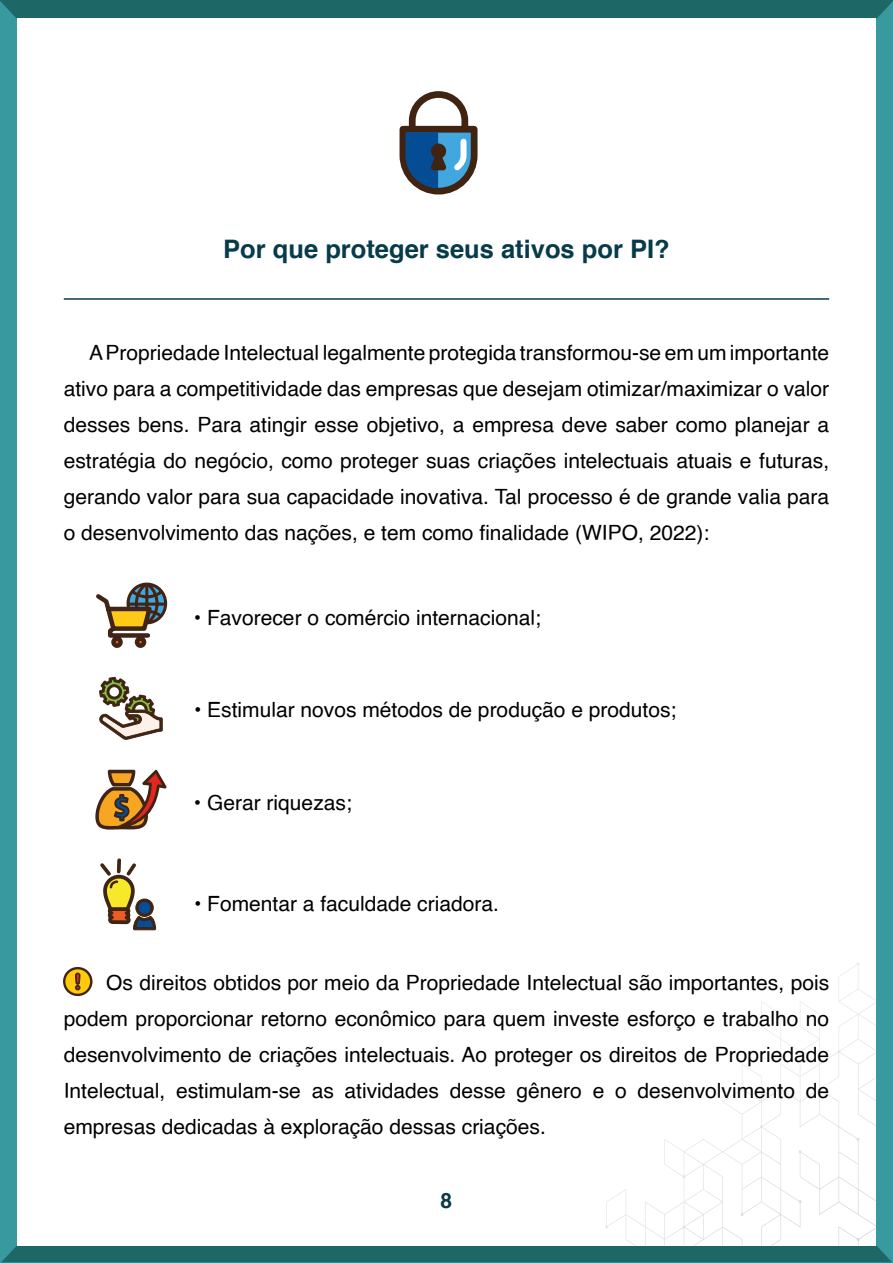
<style>
.page{position:relative;width:893px;height:1263px;background:#fff}
.page>*{position:absolute;margin:0;border:0;box-sizing:border-box;transform-origin:0 0}
.t1{font:700 25.5px "Helvetica";color:#073b4a}
.t2{font:21px/36px "Helvetica";color:#000;text-align:justify}
.t3{font:700 21px "Helvetica";color:#073b4a}
</style>
<div class="page">
<div style="left:0;top:0;width:893px;height:1262px;background:#38999e"></div>
<div style="left:0;top:0;width:893px;height:19px;background:#1d6767"></div>
<div style="left:2px;top:1246px;width:890px;height:16px;background:#1d6767"></div>
<div style="left:17px;top:19px;width:859px;height:1227px;background:#fff"></div>
<svg style="left:605px;top:963px;width:271px;height:283px"></svg>
<hr style="left:64px;top:298px;width:765px;height:2px;background:#073b4a">
<svg style="left:399px;top:91px;width:79px;height:104px"></svg>
<svg style="left:96px;top:582px;width:72px;height:66px"></svg>
<svg style="left:99px;top:676px;width:64px;height:64px"></svg>
<svg style="left:95px;top:769px;width:72px;height:61px"></svg>
<svg style="left:100px;top:858px;width:56px;height:73px"></svg>
<svg style="left:63px;top:967px;width:30px;height:30px"></svg>
<p class="t1" style="left:223px;top:228px;width:448px">Por que proteger seus ativos por PI?</p>
<p class="t2" style="left:64px;top:335px;width:767px;text-indent:26px">A Propriedade Intelectual legalmente protegida transformou-se em um importante ativo para a competitividade das empresas que desejam otimizar/maximizar o valor desses bens. Para atingir esse objetivo, a empresa deve saber como planejar a estratégia do negócio, como proteger suas criações intelectuais atuais e futuras, gerando valor para sua capacidade inovativa. Tal processo é de grande valia para o desenvolvimento das nações, e tem como finalidade (WIPO, 2022):</p>
<p class="t2" style="left:194px;top:601px;width:348px">• Favorecer o comércio internacional;</p>
<p class="t2" style="left:194px;top:692px;width:484px">• Estimular novos métodos de produção e produtos;</p>
<p class="t2" style="left:194px;top:786px;width:159px">• Gerar riquezas;</p>
<p class="t2" style="left:194px;top:886px;width:306px">• Fomentar a faculdade criadora.</p>
<p class="t2" style="left:64px;top:965px;width:767px;text-indent:43px">Os direitos obtidos por meio da Propriedade Intelectual são importantes, pois podem proporcionar retorno econômico para quem investe esforço e trabalho no desenvolvimento de criações intelectuais. Ao proteger os direitos de Propriedade Intelectual, estimulam-se as atividades desse gênero e o desenvolvimento de empresas dedicadas à exploração dessas criações.</p>
<p class="t3" style="left:441px;top:1184px;width:13px">8</p>
</div>
